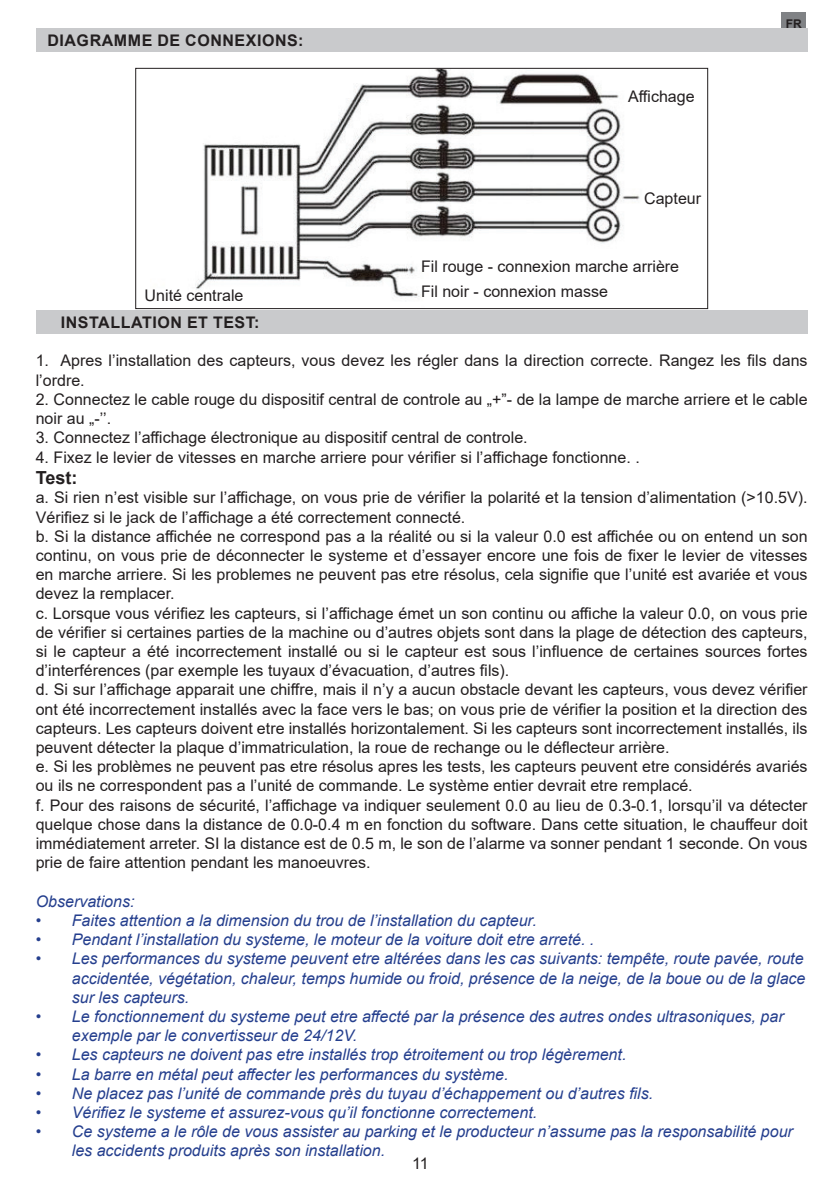
<style>
.page{position:relative;width:840px;height:1191px;background:#fff}
.page>*{position:absolute;margin:0;border:0;box-sizing:border-box;transform-origin:0 0}
.Bold{font:700 18px "Arial";color:#231f20}
.t1{font:16px/19.2px "Arial";color:#231f20}
.Note{font:italic 16px/19.2px "Arial";color:#253f8e}
.UPPERCASE_TITLE{font:700 16px "Arial";letter-spacing:.035em;color:#231f20}
.t2{font:700 12px "Arial";color:#231f20}
</style>
<div class="page">
<div style="left:781px;top:12px;width:24px;height:22px;background:#808285"></div>
<div style="left:36px;top:28px;width:771px;height:24px;background:#c9cacc"></div>
<div style="left:36px;top:311px;width:771px;height:23px;background:#c9cacc"></div>
<img style="left:195px;top:70px;width:445px;height:228px">
<div style="left:135px;top:68px;width:572px;height:241px;border:1px solid #231f20"></div>
<p class="UPPERCASE_TITLE" style="left:47px;top:29px;width:257px">DIAGRAMME DE CONNEXIONS:</p>
<p class="t1" style="left:628px;top:87px;width:68px">Affichage</p>
<p class="t1" style="left:643px;top:189px;width:58px">Capteur</p>
<p class="t1" style="left:421px;top:257px;width:259px">Fil rouge - connexion marche arrière</p>
<p class="t1" style="left:145px;top:285px;width:100px">Unité centrale</p>
<p class="t1" style="left:421px;top:281px;width:188px">Fil noir - connexion masse</p>
<p class="t2" style="left:785px;top:15px;width:17px">FR</p>
<p class="UPPERCASE_TITLE" style="left:61px;top:311px;width:200px">INSTALLATION ET TEST:</p>
<p class="t1" style="left:36px;top:351px;width:773px">1. Apres l’installation des capteurs, vous devez les régler dans la direction correcte. Rangez les fils dans l’ordre.</p>
<p class="t1" style="left:36px;top:389px;width:773px">2. Connectez le cable rouge du dispositif central de controle au „+”- de la lampe de marche arriere et le cable noir au „-’’.</p>
<p class="t1" style="left:36px;top:428px;width:493px">3. Connectez l’affichage électronique au dispositif central de controle.</p>
<p class="t1" style="left:36px;top:447px;width:605px">4. Fixez le levier de vitesses en marche arriere pour vérifier si l’affichage fonctionne. .</p>
<p class="Bold" style="left:36px;top:465px;width:43px">Test:</p>
<p class="t1" style="left:36px;top:488px;width:773px">a. Si rien n’est visible sur l’affichage, on vous prie de vérifier la polarité et la tension d’alimentation (&gt;10.5V).<br>Vérifiez si le jack de l’affichage a été correctement connecté.</p>
<p class="t1" style="left:36px;top:526px;width:773px;text-align:justify">b. Si la distance affichée ne correspond pas a la réalité ou si la valeur 0.0 est affichée ou on entend un son continu, on vous prie de déconnecter le systeme et d’essayer encore une fois de fixer le levier de vitesses en marche arriere. Si les problemes ne peuvent pas etre résolus, cela signifie que l’unité est avariée et vous devez la remplacer.</p>
<p class="t1" style="left:36px;top:603px;width:773px;text-align:justify">c. Lorsque vous vérifiez les capteurs, si l’affichage émet un son continu ou affiche la valeur 0.0, on vous prie de vérifier si certaines parties de la machine ou d’autres objets sont dans la plage de détection des capteurs, si le capteur a été incorrectement installé ou si le capteur est sous l’influence de certaines sources fortes d’interférences (par exemple les tuyaux d’évacuation, d’autres fils).</p>
<p class="t1" style="left:36px;top:680px;width:773px;text-align:justify">d. Si sur l’affichage apparait une chiffre, mais il n’y a aucun obstacle devant les capteurs, vous devez vérifier ont été incorrectement installés avec la face vers le bas; on vous prie de vérifier la position et la direction des capteurs. Les capteurs doivent etre installés horizontalement. Si les capteurs sont incorrectement installés, ils peuvent détecter la plaque d’immatriculation, la roue de rechange ou le déflecteur arrière.</p>
<p class="t1" style="left:36px;top:757px;width:773px">e. Si les problèmes ne peuvent pas etre résolus apres les tests, les capteurs peuvent etre considérés avariés ou ils ne correspondent pas a l’unité de commande. Le système entier devrait etre remplacé.</p>
<p class="t1" style="left:36px;top:795px;width:773px;text-align:justify">f. Pour des raisons de sécurité, l’affichage va indiquer seulement 0.0 au lieu de 0.3-0.1, lorsqu’il va détecter quelque chose dans la distance de 0.0-0.4 m en fonction du software. Dans cette situation, le chauffeur doit immédiatement arreter. SI la distance est de 0.5 m, le son de l’alarme va sonner pendant 1 seconde. On vous prie de faire attention pendant les manoeuvres.</p>
<p class="Note" style="left:36px;top:891px;width:100px">Observations:</p>
<p class="Note" style="left:36px;top:911px;width:502px">• Faites attention a la dimension du trou de l’installation du capteur.</p>
<p class="Note" style="left:36px;top:930px;width:560px">• Pendant l’installation du systeme, le moteur de la voiture doit etre arreté. .</p>
<p class="Note" style="left:72px;top:949px;width:734px;text-align:justify;text-indent:-36px">• Les performances du systeme peuvent etre altérées dans les cas suivants: tempête, route pavée, route accidentée, végétation, chaleur, temps humide ou froid, présence de la neige, de la boue ou de la glace sur les capteurs.</p>
<p class="Note" style="left:72px;top:1007px;width:713px;text-indent:-36px">• Le fonctionnement du systeme peut etre affecté par la présence des autres ondes ultrasoniques, par exemple par le convertisseur de 24/12V.</p>
<p class="Note" style="left:36px;top:1045px;width:592px">• Les capteurs ne doivent pas etre installés trop étroitement ou trop légèrement.</p>
<p class="Note" style="left:36px;top:1064px;width:474px">• La barre en métal peut affecter les performances du système.</p>
<p class="Note" style="left:36px;top:1083px;width:618px">• Ne placez pas l’unité de commande près du tuyau d’échappement ou d’autres fils.</p>
<p class="Note" style="left:36px;top:1103px;width:503px">• Vérifiez le systeme et assurez-vous qu’il fonctionne correctement.</p>
<p class="Note" style="left:72px;top:1122px;width:722px;text-indent:-36px">• Ce systeme a le rôle de vous assister au parking et le producteur n’assume pas la responsabilité pour les accidents produits après son installation.</p>
<p class="t1" style="left:412px;top:1153px;width:18px">11</p>
</div>
